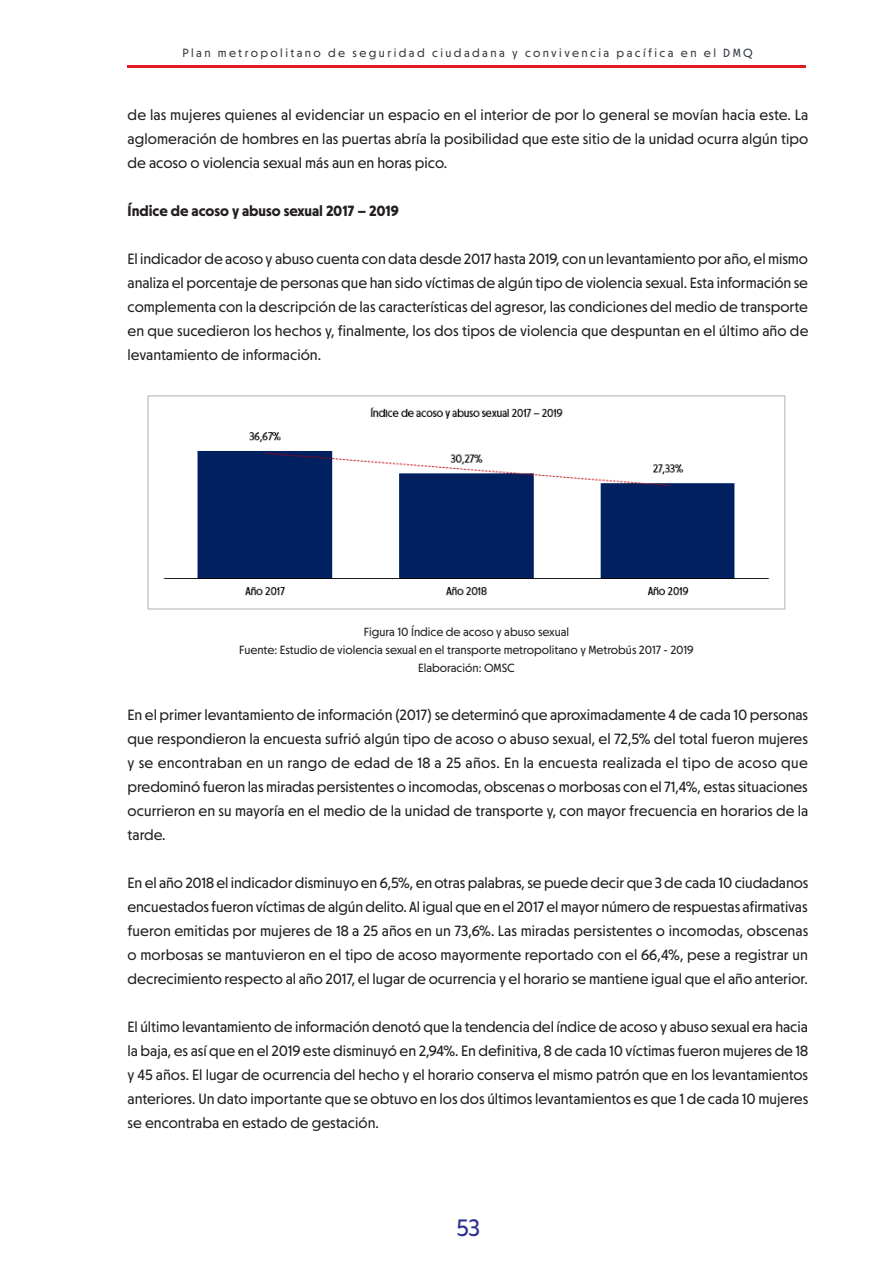
<style>
.page{position:relative;width:893px;height:1263px;background:#fff}
.page>*{position:absolute;margin:0;border:0;box-sizing:border-box;transform-origin:0 0}
.t1{font:24px "Otterco";color:#2e3092}
.Base{font:15px/24px "Otterco";color:#231f20;text-align:justify}
.Base-2{font:700 15px "Otterco";color:#231f20}
.Pie_de_foto{font:12px "Otterco";color:#231f20}
.t2{font:12px "Otterco";letter-spacing:.2em;color:#353b40}
</style>
<div class="page">
<hr style="left:128px;top:65px;width:678px;height:2px;background:#e21a21">
<img style="left:147px;top:395px;width:639px;height:215px">
<p class="t2" style="left:182px;top:46px;width:572px">Plan metropolitano de seguridad ciudadana y convivencia pacífica en el DMQ</p>
<p class="Base" style="left:128px;top:103px;width:682px">de las mujeres quienes al evidenciar un espacio en el interior de por lo general se movían hacia este. La aglomeración de hombres en las puertas abría la posibilidad que este sitio de la unidad ocurra algún tipo de acoso o violencia sexual más aun en horas pico.</p>
<p class="Base-2" style="left:128px;top:202px;width:273px">Índice de acoso y abuso sexual 2017 – 2019</p>
<p class="Base" style="left:128px;top:247px;width:682px">El indicador de acoso y abuso cuenta con data desde 2017 hasta 2019, con un levantamiento por año, el mismo analiza el porcentaje de personas que han sido víctimas de algún tipo de violencia sexual. Esta información se complementa con la descripción de las características del agresor, las condiciones del medio de transporte en que sucedieron los hechos y, finalmente, los dos tipos de violencia que despuntan en el último año de levantamiento de información.</p>
<p class="Pie_de_foto" style="left:364px;top:625px;width:207px">Figura 10 Índice de acoso y abuso sexual</p>
<p class="Pie_de_foto" style="left:239px;top:643px;width:456px">Fuente: Estudio de violencia sexual en el transporte metropolitano y Metrobús 2017 - 2019</p>
<p class="Pie_de_foto" style="left:418px;top:661px;width:98px">Elaboración: OMSC</p>
<p class="Base" style="left:128px;top:703px;width:682px">En el primer levantamiento de información (2017) se determinó que aproximadamente 4 de cada 10 personas que respondieron la encuesta sufrió algún tipo de acoso o abuso sexual, el 72,5% del total fueron mujeres y se encontraban en un rango de edad de 18 a 25 años. En la encuesta realizada el tipo de acoso que predominó fueron las miradas persistentes o incomodas, obscenas o morbosas con el 71,4%, estas situaciones ocurrieron en su mayoría en el medio de la unidad de transporte y, con mayor frecuencia en horarios de la tarde.</p>
<p class="Base" style="left:128px;top:871px;width:682px">En el año 2018 el indicador disminuyo en 6,5%, en otras palabras, se puede decir que 3 de cada 10 ciudadanos encuestados fueron víctimas de algún delito. Al igual que en el 2017 el mayor número de respuestas afirmativas fueron emitidas por mujeres de 18 a 25 años en un 73,6%. Las miradas persistentes o incomodas, obscenas o morbosas se mantuvieron en el tipo de acoso mayormente reportado con el 66,4%, pese a registrar un decrecimiento respecto al año 2017, el lugar de ocurrencia y el horario se mantiene igual que el año anterior.</p>
<p class="Base" style="left:128px;top:1015px;width:682px">El último levantamiento de información denotó que la tendencia del índice de acoso y abuso sexual era hacia la baja, es así que en el 2019 este disminuyó en 2,94%. En definitiva, 8 de cada 10 víctimas fueron mujeres de 18 y 45 años. El lugar de ocurrencia del hecho y el horario conserva el mismo patrón que en los levantamientos anteriores. Un dato importante que se obtuvo en los dos últimos levantamientos es que 1 de cada 10 mujeres se encontraba en estado de gestación.</p>
<h1 class="t1" style="left:456px;top:1214px;width:25px">53</h1>
</div>
